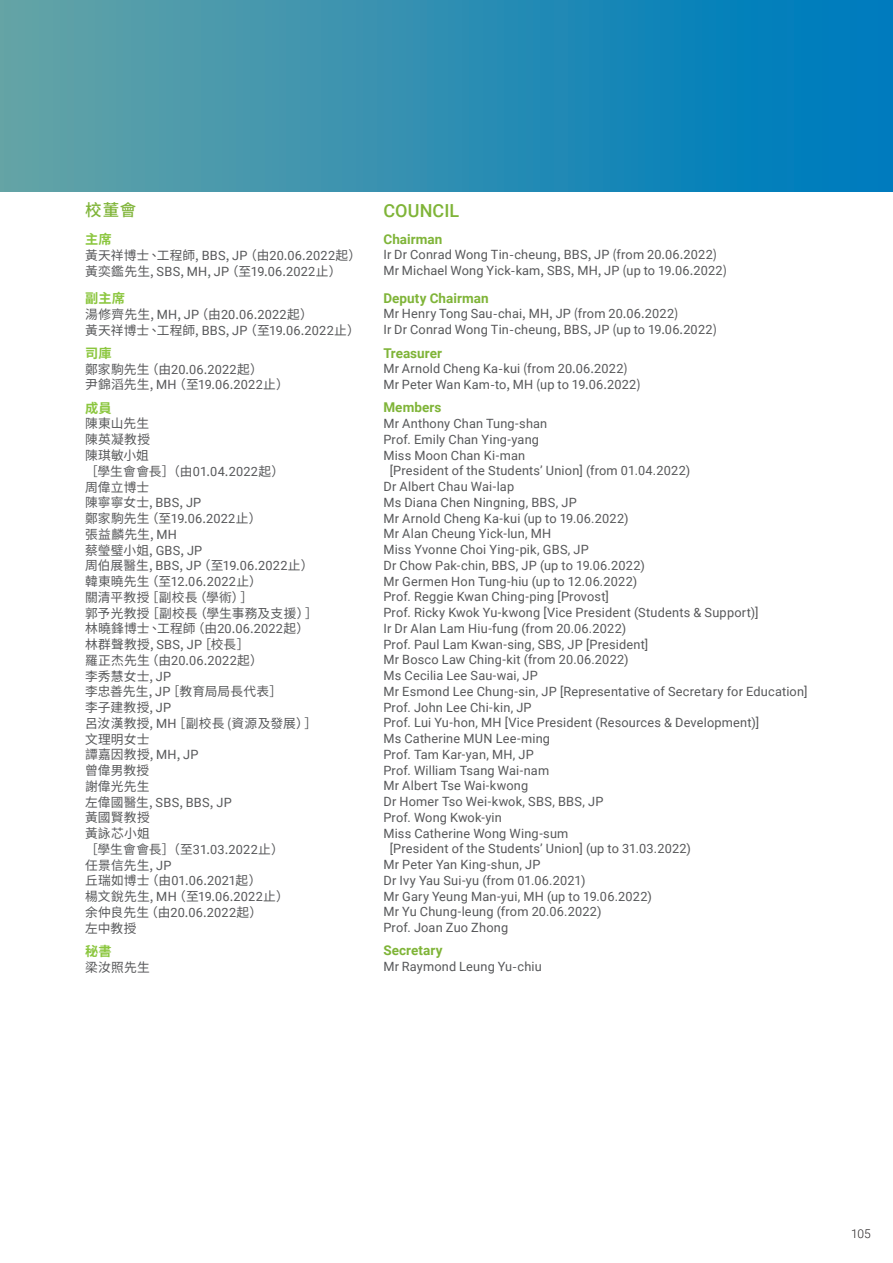
<style>
.page{position:relative;width:893px;height:1263px;background:#fff}
.page>*{position:absolute;margin:0;border:0;box-sizing:border-box;transform-origin:0 0}
.t1{font:500 18px "Roboto";letter-spacing:.005em;color:#7fb438}
.t2{font:500 16.5px "Noto Sans HK";color:#7fb438}
.t3{font:700 13.5px "Roboto";letter-spacing:.005em;color:#7fb438}
.t4{font:700 13.2px "Noto Sans HK";letter-spacing:.025em;color:#8bc63e}
.t5{font:12.75px/15.8px "Roboto";letter-spacing:.015em;color:#57585a}
.t6{font:12.75px/15.8px "Noto Sans HK";letter-spacing:.02em;color:#57585a}
.t7{font:300 12px "Roboto";color:#231f20}
.s1{font-family:"Roboto"}
.s2{font-family:"Noto Sans HK"}
</style>
<div class="page">
<div style="left:0;top:0;width:893px;height:191px;background:linear-gradient(to right,#66a4a6,#007abe)"></div>
<p class="t2" style="left:85px;top:201px;width:53px">校董會</p>
<h1 class="t1" style="left:383px;top:198px;width:77px">COUNCIL</h1>
<p class="t4" style="left:85px;top:232px;width:28px">主席</p>
<p class="t6" style="left:85px;top:248px;width:278px">黃天祥博士、工程師, <span class="s1">BBS</span>, <span class="s1">JP</span>（由<span class="s1">20</span>.<span class="s1">06</span>.<span class="s1">2022</span>起）</p>
<p class="t5" style="left:85px;top:263px;width:258px"><span class="s2">黃奕鑑先生,</span> SBS<span class="s2">,</span> MH<span class="s2">,</span> JP<span class="s2">（至</span>19<span class="s2">.</span>06<span class="s2">.</span>2022<span class="s2">止）</span></p>
<p class="t3" style="left:383px;top:229px;width:60px">Chairman</p>
<p class="t5" style="left:383px;top:247px;width:345px">Ir Dr Conrad Wong Tin<span class="s2">-</span>cheung<span class="s2">,</span> BBS<span class="s2">,</span> JP <span class="s2">(</span>from 20<span class="s2">.</span>06<span class="s2">.</span>2022<span class="s2">)<br></span>Mr Michael Wong Yick<span class="s2">-</span>kam<span class="s2">,</span> SBS<span class="s2">,</span> MH<span class="s2">,</span> JP <span class="s2">(</span>up to 19<span class="s2">.</span>06<span class="s2">.</span>2022<span class="s2">)</span></p>
<p class="t4" style="left:85px;top:291px;width:42px">副主席</p>
<p class="t6" style="left:85px;top:307px;width:276px">湯修齊先生, <span class="s1">MH</span>, <span class="s1">JP</span>（由<span class="s1">20</span>.<span class="s1">06</span>.<span class="s1">2022</span>起）<br>黃天祥博士、工程師, <span class="s1">BBS</span>, <span class="s1">JP</span>（至<span class="s1">19</span>.<span class="s1">06</span>.<span class="s1">2022</span>止）</p>
<p class="t4" style="left:85px;top:346px;width:28px">司庫</p>
<p class="t6" style="left:85px;top:361px;width:205px">鄭家駒先生（由<span class="s1">20</span>.<span class="s1">06</span>.<span class="s1">2022</span>起）<br>尹錦滔先生, <span class="s1">MH</span>（至<span class="s1">19</span>.<span class="s1">06</span>.<span class="s1">2022</span>止）</p>
<p class="t4" style="left:85px;top:400px;width:28px">成員</p>
<p class="t6" style="left:85px;top:416px;width:234px">陳東山先生<br>陳英凝教授<br>陳琪敏小姐<br>［學生會會長］（由<span class="s1">01</span>.<span class="s1">04</span>.<span class="s1">2022</span>起）<br>周偉立博士<br>陳寧寧女士, <span class="s1">BBS</span>, <span class="s1">JP<br></span>鄭家駒先生（至<span class="s1">19</span>.<span class="s1">06</span>.<span class="s1">2022</span>止）<br>張益麟先生, <span class="s1">MH<br></span>蔡瑩璧小姐, <span class="s1">GBS</span>, <span class="s1">JP<br></span>周伯展醫生, <span class="s1">BBS</span>, <span class="s1">JP</span>（至<span class="s1">19</span>.<span class="s1">06</span>.<span class="s1">2022</span>止）韓東曉先生（至<span class="s1">12</span>.<span class="s1">06</span>.<span class="s1">2022</span>止）<br>關清平教授［副校長（學術）］<br>郭予光教授［副校長（學生事務及支援）］林曉鋒博士、工程師（由<span class="s1">20</span>.<span class="s1">06</span>.<span class="s1">2022</span>起）林群聲教授, <span class="s1">SBS</span>, <span class="s1">JP</span>［校長］<br>羅正杰先生（由<span class="s1">20</span>.<span class="s1">06</span>.<span class="s1">2022</span>起）<br>李秀慧女士, <span class="s1">JP<br></span>李忠善先生, <span class="s1">JP</span>［教育局局長代表］<br>李子建教授, <span class="s1">JP<br></span>呂汝漢教授, <span class="s1">MH</span>［副校長 (資源及發展）］文理明女士<br>譚嘉因教授, <span class="s1">MH</span>, <span class="s1">JP<br></span>曾偉男教授<br>謝偉光先生<br>左偉國醫生, <span class="s1">SBS</span>, <span class="s1">BBS</span>, <span class="s1">JP<br></span>黃國賢教授<br>黃詠芯小姐<br>［學生會會長］（至<span class="s1">31</span>.<span class="s1">03</span>.<span class="s1">2022</span>止）<br>任景信先生, <span class="s1">JP<br></span>丘瑞如博士（由<span class="s1">01</span>.<span class="s1">06</span>.<span class="s1">2021</span>起）<br>楊文銳先生, <span class="s1">MH</span>（至<span class="s1">19</span>.<span class="s1">06</span>.<span class="s1">2022</span>止）<br>余仲良先生（由<span class="s1">20</span>.<span class="s1">06</span>.<span class="s1">2022</span>起）<br>左中教授</p>
<p class="t4" style="left:85px;top:943px;width:28px">秘書</p>
<p class="t6" style="left:85px;top:959px;width:66px">梁汝照先生</p>
<p class="t3" style="left:383px;top:288px;width:107px">Deputy Chairman</p>
<p class="t5" style="left:383px;top:306px;width:335px">Mr Henry Tong Sau<span class="s2">-</span>chai<span class="s2">,</span> MH<span class="s2">,</span> JP <span class="s2">(</span>from 20<span class="s2">.</span>06<span class="s2">.</span>2022<span class="s2">)<br></span>Ir Dr Conrad Wong Tin<span class="s2">-</span>cheung<span class="s2">,</span> BBS<span class="s2">,</span> JP <span class="s2">(</span>up to 19<span class="s2">.</span>06<span class="s2">.</span>2022<span class="s2">)</span></p>
<p class="t3" style="left:383px;top:343px;width:60px">Treasurer</p>
<p class="t5" style="left:383px;top:360px;width:259px">Mr Arnold Cheng Ka<span class="s2">-</span>kui <span class="s2">(</span>from 20<span class="s2">.</span>06<span class="s2">.</span>2022<span class="s2">)<br></span>Mr Peter Wan Kam<span class="s2">-</span>to<span class="s2">,</span> MH <span class="s2">(</span>up to 19<span class="s2">.</span>06<span class="s2">.</span>2022<span class="s2">)</span></p>
<p class="t3" style="left:383px;top:398px;width:60px">Members</p>
<p class="t5" style="left:383px;top:415px;width:165px">Mr Anthony Chan Tung-shan</p>
<p class="t5" style="left:383px;top:431px;width:157px">Prof. Emily Chan Ying-yang</p>
<p class="t5" style="left:383px;top:447px;width:143px">Miss Moon Chan Ki-man</p>
<p class="t5" style="left:390px;top:462px;width:302px">[President of the Students’ Union] (from 01.04.2022)</p>
<p class="t5" style="left:383px;top:478px;width:132px">Dr Albert Chau Wai-lap</p>
<p class="t5" style="left:383px;top:494px;width:195px">Ms Diana Chen Ningning, BBS, JP</p>
<p class="t5" style="left:383px;top:510px;width:247px">Mr Arnold Cheng Ka-kui (up to 19.06.2022)</p>
<p class="t5" style="left:383px;top:525px;width:169px">Mr Alan Cheung Yick-lun, MH</p>
<p class="t5" style="left:383px;top:541px;width:207px">Miss Yvonne Choi Ying-pik, GBS, JP</p>
<p class="t5" style="left:383px;top:557px;width:263px">Dr Chow Pak-chin, BBS, JP (up to 19.06.2022)</p>
<p class="t5" style="left:383px;top:573px;width:255px">Mr Germen Hon Tung-hiu (up to 12.06.2022)</p>
<p class="t5" style="left:383px;top:588px;width:227px">Prof. Reggie Kwan Ching-ping [Provost]</p>
<p class="t5" style="left:383px;top:604px;width:377px">Prof. Ricky Kwok Yu-kwong [Vice President (Students &amp; Support)]</p>
<p class="t5" style="left:383px;top:620px;width:244px">Ir Dr Alan Lam Hiu-fung (from 20.06.2022)</p>
<p class="t5" style="left:383px;top:636px;width:266px">Prof. Paul Lam Kwan-sing, SBS, JP [President]</p>
<p class="t5" style="left:383px;top:651px;width:247px">Mr Bosco Law Ching-kit (from 20.06.2022)</p>
<p class="t5" style="left:383px;top:667px;width:156px">Ms Cecilia Lee Sau-wai, JP</p>
<p class="t5" style="left:383px;top:683px;width:426px">Mr Esmond Lee Chung-sin, JP [Representative of Secretary for Education]</p>
<p class="t5" style="left:383px;top:699px;width:150px">Prof. John Lee Chi-kin, JP</p>
<p class="t5" style="left:383px;top:714px;width:377px">Prof. Lui Yu-hon, MH [Vice President (Resources &amp; Development)]</p>
<p class="t5" style="left:383px;top:730px;width:168px">Ms Catherine MUN Lee-ming</p>
<p class="t5" style="left:383px;top:746px;width:152px">Prof. Tam Kar-yan, MH, JP</p>
<p class="t5" style="left:383px;top:762px;width:167px">Prof. William Tsang Wai-nam</p>
<p class="t5" style="left:383px;top:777px;width:146px">Mr Albert Tse Wai-kwong</p>
<p class="t5" style="left:383px;top:793px;width:222px">Dr Homer Tso Wei-kwok, SBS, BBS, JP</p>
<p class="t5" style="left:383px;top:809px;width:120px">Prof. Wong Kwok-yin</p>
<p class="t5" style="left:383px;top:825px;width:187px">Miss Catherine Wong Wing-sum</p>
<p class="t5" style="left:390px;top:840px;width:303px">[President of the Students’ Union] (up to 31.03.2022)</p>
<p class="t5" style="left:383px;top:856px;width:159px">Mr Peter Yan King-shun, JP</p>
<p class="t5" style="left:383px;top:872px;width:204px">Dr Ivy Yau Sui-yu (from 01.06.2021)</p>
<p class="t5" style="left:383px;top:888px;width:270px">Mr Gary Yeung Man-yui, MH (up to 19.06.2022)</p>
<p class="t5" style="left:383px;top:903px;width:220px">Mr Yu Chung-leung (from 20.06.2022)</p>
<p class="t5" style="left:383px;top:919px;width:126px">Prof. Joan Zuo Zhong</p>
<p class="t3" style="left:383px;top:941px;width:61px">Secretary</p>
<p class="t5" style="left:383px;top:958px;width:160px">Mr Raymond Leung Yu<span class="s2">-</span>chiu</p>
<p class="t7" style="left:851px;top:1225px;width:21px">105</p>
</div>
